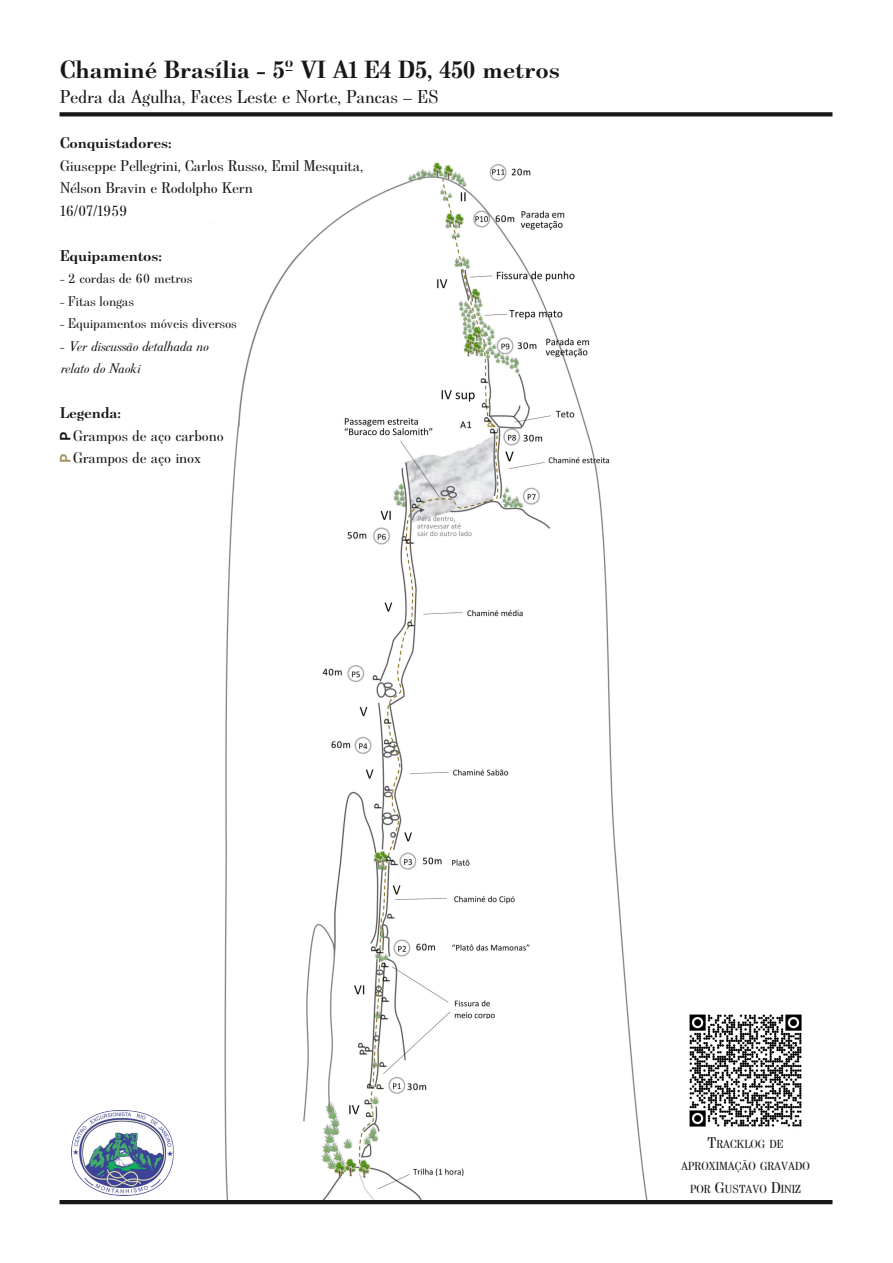
<style>
.page{position:relative;width:893px;height:1263px;background:#fff}
.page>*{position:absolute;margin:0;border:0;box-sizing:border-box;transform-origin:0 0}
.t1{font:700 24px "Berenis ADF Pro";letter-spacing:-.005em;color:#181715}
.t2{font:18px "Berenis ADF Pro";letter-spacing:-.005em;color:#181715}
.t3{font:15px/22.5px "Berenis ADF Pro";letter-spacing:-.005em;color:#181715}
.t4{font:700 15px "Berenis ADF Pro";letter-spacing:-.005em;color:#181715}
.t5{font:700 15px "Cantarell";color:#181715}
.t6{font:700 15px "Cantarell";color:#a6905e}
.t7{font:13.5px "Berenis ADF Pro";letter-spacing:-.005em;color:#181715}
.t8{font:italic 13.5px/22.5px "Berenis ADF Pro";letter-spacing:-.01em;color:#181715}
.t9{font:11.25px/22.5px "Berenis ADF Pro Math";letter-spacing:-.005em;color:#181715;text-align:center}
.s1{font-style:normal}
.s2{font-size:15px}
</style>
<div class="page">
<img style="left:109px;top:162px;width:539px;height:1038px">
<img style="left:689px;top:1014px;width:113px;height:113px">
<hr style="left:60px;top:1200px;width:772px;height:4px;background:#181715">
<img style="left:72px;top:1111px;width:102px;height:85px">
<svg style="left:60px;top:112px;width:772px;height:4px;background:#242321"></svg>
<h1 class="t1" style="left:60px;top:54px;width:501px">Chaminé Brasília - 5º VI A1 E4 D5, 450 metros</h1>
<p class="t2" style="left:60px;top:90px;width:380px">Pedra da Agulha, Faces Leste e Norte, Pancas – ES</p>
<p class="t4" style="left:60px;top:133px;width:113px">Conquistadores:</p>
<p class="t3" style="left:60px;top:156px;width:305px">Giuseppe Pellegrini, Carlos Russo, Emil Mesquita,<br>Nélson Bravin e Rodolpho Kern<br>16/07/1959</p>
<p class="t4" style="left:60px;top:246px;width:103px">Equipamentos:</p>
<p class="t7" style="left:60px;top:273px;width:134px">- 2 cordas de 60 metros</p>
<p class="t7" style="left:60px;top:296px;width:76px">- Fitas longas</p>
<p class="t7" style="left:60px;top:318px;width:178px">- Equipamentos móveis diversos</p>
<p class="t8" style="left:60px;top:336px;width:150px"><span class="s1">-</span> Ver discussão detalhada no relato do Naoki</p>
<p class="t4" style="left:60px;top:403px;width:63px">Legenda:</p>
<p class="t3" style="left:73px;top:426px;width:152px">Grampos de aço carbono<br>Grampos de aço inox</p>
<p class="t5" style="left:56px;top:441px;width:11px;rotate:-90deg">P</p>
<p class="t6" style="left:56px;top:463px;width:11px;rotate:-90deg">P</p>
<p class="t9" style="left:681px;top:1134px;width:130px"><span class="s2">T</span>RACKLOG DE<br>APROXIMAÇÃO GRAVADO<br>POR <span class="s2">G</span>USTAVO <span class="s2">D</span>INIZ</p>
</div>
